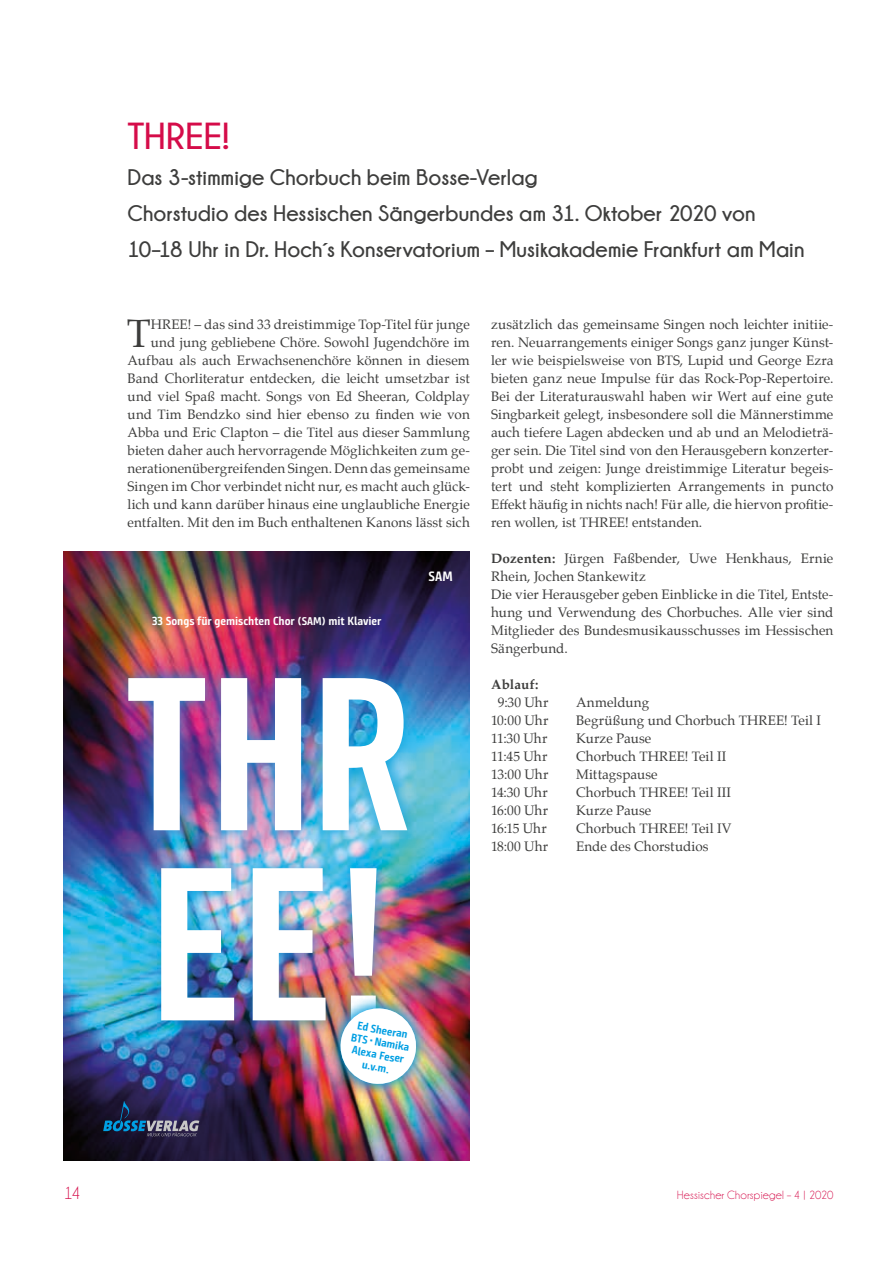
<style>
.page{position:relative;width:893px;height:1263px;background:#fff}
.page>*{position:absolute;margin:0;border:0;box-sizing:border-box;transform-origin:0 0}
.t1{font:210.75px/190.1px "Trade Gothic Bold Cond Twenty";color:#fff}
.t2{font:39.3px "Palatino";color:#3d3d3c}
.t3{font:700 37.5px "Champagne&Limousines";letter-spacing:.005em;color:#d50c49}
.t4{font:700 22.5px/36px "Champagne&Limousines";letter-spacing:.005em;color:#3d3d3c}
.t5{font:18px "Champagne&Limousines";color:#d50c49}
.t6{font:13.5px/18px "Palatino";letter-spacing:.005em;color:#3d3d3c;text-align:right}
.t7{font:700 13.5px "Palatino";color:#3d3d3c}
.t8{font:700 13.5px "Bunday Sans";color:#fff}
.t9{font:12px "Champagne&Limousines";letter-spacing:.02em;color:#d50c49}
.t10{font:700 11.7px "Bunday Sans";letter-spacing:-.005em;color:#fff}
.t11{font:700 11.25px/12.5px "Bunday Sans";color:#009fe3;text-align:center}
.s1{font-weight:700}
.s2{font-size:11.25px}
</style>
<div class="page">
<img style="left:64px;top:552px;width:406px;height:609px">
<svg style="left:103px;top:1101px;width:96px;height:35px;background:#333c65"></svg>
<img style="left:103px;top:626px;width:336px;height:467px">
<img style="left:323px;top:991px;width:111px;height:110px">
<img style="left:337px;top:1005px;width:82px;height:82px">
<h3 class="t3" style="left:128px;top:115px;width:103px">THREE!</h3>
<h3 class="t4" style="left:128px;top:159px;width:678px">Das 3-stimmige Chorbuch beim Bosse-Verlag<br>Chorstudio des Hessischen Sängerbundes am 31. Oktober 2020 von<br>10–18 Uhr in Dr. Hoch´s Konservatorium – Musikakademie Frankfurt am Main</h3>
<p class="t6" style="left:128px;top:315px;width:344px">HREE! – das sind 33 dreistimmige Top-Titel für junge und jung gebliebene Chöre. Sowohl Jugendchöre im Aufbau als auch Erwachsenenchöre können in diesem Band Chorliteratur entdecken, die leicht umsetzbar ist und viel Spaß macht. Songs von Ed Sheeran, Coldplay und Tim Bendzko sind hier ebenso zu finden wie von Abba und Eric Clapton – die Titel aus dieser Sammlung bieten daher auch hervorragende Möglichkeiten zum ge&shy;nerationenübergreifenden Singen. Denn das gemeinsame Singen im Chor verbindet nicht nur, es macht auch glück&shy;lich und kann darüber hinaus eine unglaubliche Energie entfalten. Mit den im Buch enthaltenen Kanons lässt sich</p>
<p class="t6" style="left:491px;top:315px;width:344px;text-align:justify">zusätzlich das gemeinsame Singen noch leichter initiie&shy;ren. Neuarrangements einiger Songs ganz junger Künst&shy;ler wie beispielsweise von BTS, Lupid und George Ezra bieten ganz neue Impulse für das Rock-Pop-Repertoire.<br>Bei der Literaturauswahl haben wir Wert auf eine gute Singbarkeit gelegt, insbesondere soll die Männerstimme auch tiefere Lagen abdecken und ab und an Melodieträ&shy;ger sein. Die Titel sind von den Herausgebern konzerter&shy;probt und zeigen: Junge dreistimmige Literatur begeis&shy;tert und steht komplizierten Arrangements in puncto Effekt häufig in nichts nach! Für alle, die hiervon profitie&shy;ren wollen, ist THREE! entstanden.</p>
<p class="t6" style="left:491px;top:549px;width:344px;text-align:left"><span class="s1">Dozenten:</span> Jürgen Faßbender, Uwe Henkhaus, Ernie Rhein, Jochen Stankewitz<br>Die vier Herausgeber geben Einblicke in die Titel, Entste&shy;hung und Verwendung des Chorbuches. Alle vier sind Mitglieder des Bundesmusikausschusses im Hessischen Sängerbund.</p>
<p class="t7" style="left:491px;top:673px;width:49px">Ablauf:</p>
<p class="t6" style="left:498px;top:693px;width:52px">9:30 Uhr</p>
<p class="t6" style="left:576px;top:693px;width:75px">Anmeldung</p>
<p class="t6" style="left:491px;top:711px;width:59px">10:00 Uhr</p>
<p class="t6" style="left:576px;top:711px;width:246px">Begrüßung und Chorbuch THREE! Teil I</p>
<p class="t6" style="left:491px;top:729px;width:58px">11:30 Uhr</p>
<p class="t6" style="left:576px;top:729px;width:77px">Kurze Pause</p>
<p class="t6" style="left:491px;top:747px;width:58px">11:45 Uhr</p>
<p class="t6" style="left:576px;top:747px;width:152px">Chorbuch THREE! Teil II</p>
<p class="t6" style="left:491px;top:765px;width:59px">13:00 Uhr</p>
<p class="t6" style="left:576px;top:765px;width:83px">Mittagspause</p>
<p class="t6" style="left:491px;top:783px;width:58px">14:30 Uhr</p>
<p class="t6" style="left:576px;top:783px;width:156px">Chorbuch THREE! Teil III</p>
<p class="t6" style="left:491px;top:801px;width:59px">16:00 Uhr</p>
<p class="t6" style="left:576px;top:801px;width:77px">Kurze Pause</p>
<p class="t6" style="left:491px;top:819px;width:57px">16:15 Uhr</p>
<p class="t6" style="left:576px;top:819px;width:157px">Chorbuch THREE! Teil IV</p>
<p class="t6" style="left:491px;top:837px;width:59px">18:00 Uhr</p>
<p class="t6" style="left:576px;top:837px;width:134px">Ende des Chorstudios</p>
<h2 class="t2" style="left:127px;top:301px;width:26px">T</h2>
<p class="t8" style="left:428px;top:571px;width:26px">SAM</p>
<p class="t10" style="left:152px;top:617px;width:231px">33 Songs für gemischten Chor <span class="s2">(SAM)</span> mit Klavier</p>
<h1 class="t1" style="left:126px;top:662px;width:291px">THR<br>EE!</h1>
<p class="t11" style="left:355px;top:1019px;width:61px;rotate:11deg">Ed Sheeran<br>BTS • Namika<br>Alexa Feser u.v.m.</p>
<h3 class="t5" style="left:64px;top:1184px;width:18px">14</h3>
<p class="t9" style="left:677px;top:1189px;width:158px">Hessischer Chorspiegel – 4 | 2020</p>
</div>
